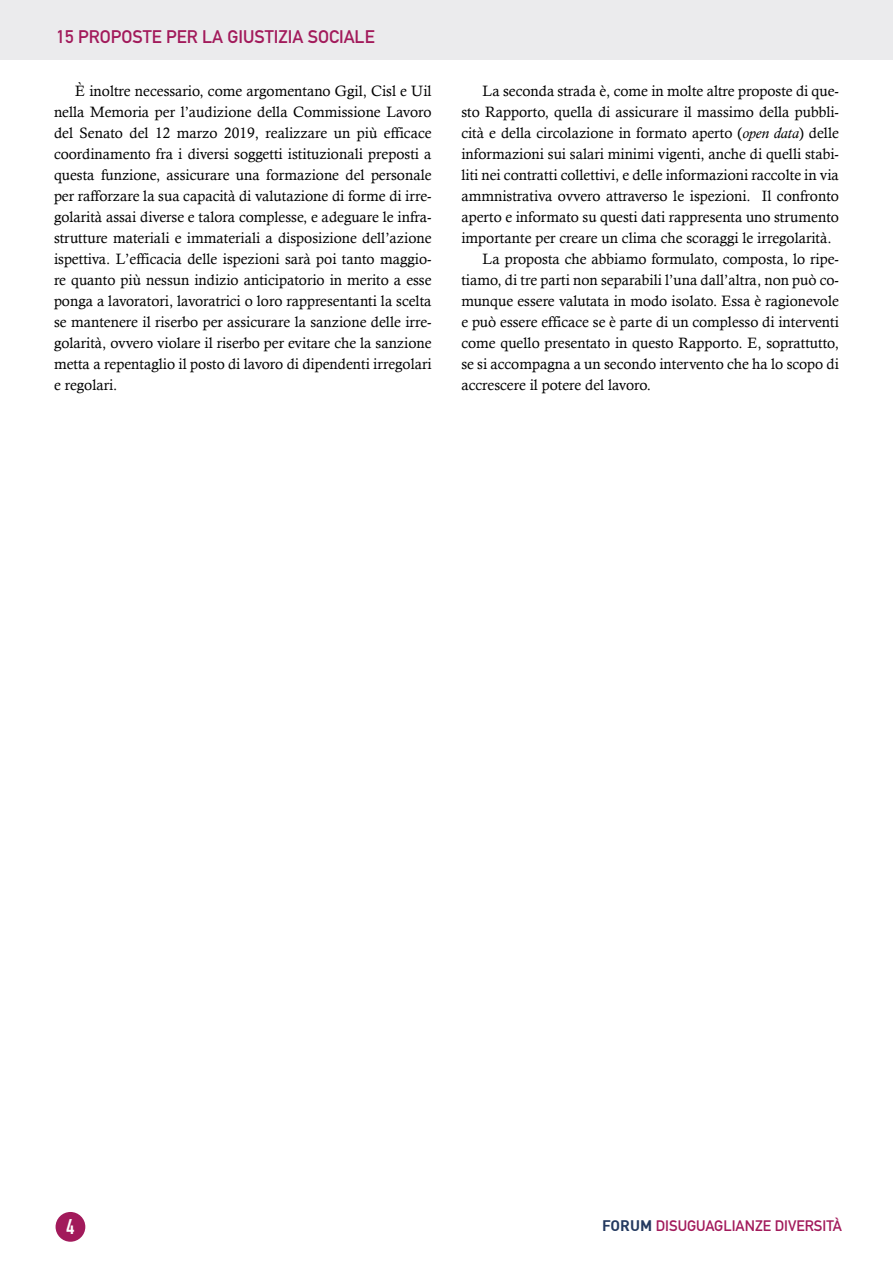
<style>
.page{position:relative;width:893px;height:1263px;background:#fff}
.page>*{position:absolute;margin:0;border:0;box-sizing:border-box;transform-origin:0 0}
.t1{font:21px "DIN Engschrift Std";color:#fff}
.t2{font:18px "DIN Mittelschrift Std";color:#a21a5b}
.t3{font:15px/21px "Calisto";color:#000;text-align:justify}
.t4{font:15px "DIN Mittelschrift Std";color:#a21a5b}
.s1{font-style:italic}
.s2{font-family:"DIN";font-weight:700;color:#23395f}
</style>
<div class="page">
<div style="left:0;top:0;width:893px;height:60px;background:#ebebed"></div>
<div style="left:56px;top:1212px;width:29px;height:30px;background:#a21a5b;border-radius:50%"></div>
<p class="t2" style="left:57px;top:26px;width:320px">15 PROPOSTE PER LA GIUSTIZIA SOCIALE</p>
<p class="t3" style="left:54px;top:80px;width:379px;text-indent:21px">È inoltre necessario, come argomentano Ggil, Cisl e Uil nella Memoria per l’audizione della Commissione Lavoro del Senato del 12 marzo 2019, realizzare un più efficace coordinamento fra i diversi soggetti istituzionali preposti a questa funzione, assicurare una formazione del personale per rafforzare la sua capacità di valutazione di forme di irre&shy;golarità assai diverse e talora complesse, e adeguare le infra&shy;strutture materiali e immateriali a disposizione dell’azione ispettiva. L’efficacia delle ispezioni sarà poi tanto maggio&shy;re quanto più nessun indizio anticipatorio in merito a esse ponga a lavoratori, lavoratrici o loro rappresentanti la scelta se mantenere il riserbo per assicurare la sanzione delle irre&shy;golarità, ovvero violare il riserbo per evitare che la sanzione metta a repentaglio il posto di lavoro di dipendenti irregolari e regolari.</p>
<p class="t3" style="left:483px;top:80px;width:358px">La seconda strada è, come in molte altre proposte di que-</p>
<p class="t3" style="left:461px;top:101px;width:379px">sto Rapporto, quella di assicurare il massimo della pubbli-</p>
<p class="t3" style="left:461px;top:122px;width:379px">cità e della circolazione in formato aperto (<span class="s1">open data</span>) delle</p>
<p class="t3" style="left:461px;top:143px;width:379px">informazioni sui salari minimi vigenti, anche di quelli stabi-</p>
<p class="t3" style="left:461px;top:164px;width:379px">liti nei contratti collettivi, e delle informazioni raccolte in via</p>
<p class="t3" style="left:461px;top:185px;width:379px">ammnistrativa ovvero attraverso le ispezioni. Il confronto</p>
<p class="t3" style="left:461px;top:206px;width:379px">aperto e informato su questi dati rappresenta uno strumento</p>
<p class="t3" style="left:461px;top:227px;width:372px">importante per creare un clima che scoraggi le irregolarità.</p>
<p class="t3" style="left:483px;top:248px;width:358px">La proposta che abbiamo formulato, composta, lo ripe-</p>
<p class="t3" style="left:461px;top:269px;width:379px">tiamo, di tre parti non separabili l’una dall’altra, non può co-</p>
<p class="t3" style="left:461px;top:290px;width:379px">munque essere valutata in modo isolato. Essa è ragionevole</p>
<p class="t3" style="left:461px;top:311px;width:379px">e può essere efficace se è parte di un complesso di interventi</p>
<p class="t3" style="left:461px;top:332px;width:379px">come quello presentato in questo Rapporto. E, soprattutto,</p>
<p class="t3" style="left:461px;top:353px;width:379px">se si accompagna a un secondo intervento che ha lo scopo di</p>
<p class="t3" style="left:461px;top:374px;width:191px">accrescere il potere del lavoro.</p>
<h1 class="t1" style="left:67px;top:1214px;width:9px">4</h1>
<p class="t4" style="left:602px;top:1217px;width:241px"><span class="s2">FORUM</span> DISUGUAGLIANZE DIVERSITÀ</p>
</div>
